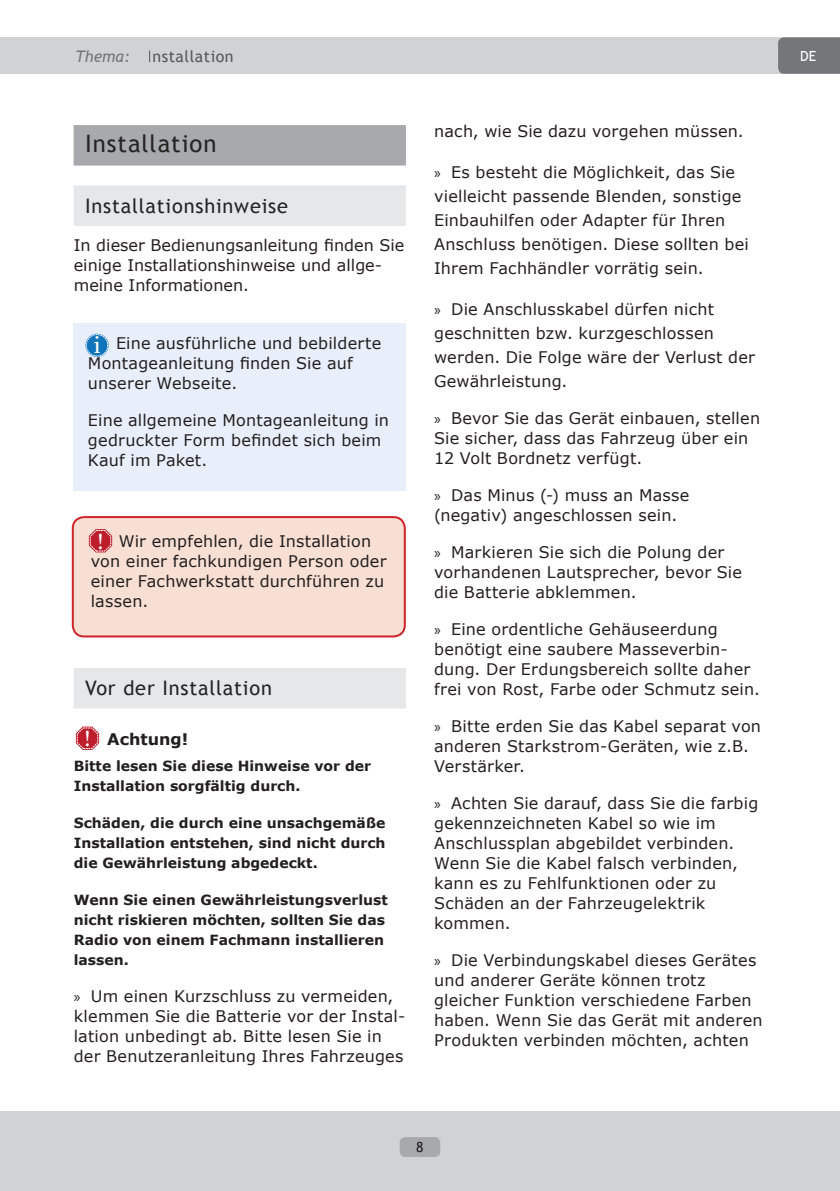
<style>
.page{position:relative;width:840px;height:1191px;background:#fff}
.page>*{position:absolute;margin:0;border:0;box-sizing:border-box;transform-origin:0 0}
.Haupt-Thema-Überschr{font:24px "Trebuchet MS";letter-spacing:.04em;color:#242424}
.t1{font:23.2px "Vani";color:#fff}
.t2{font:22px "Vani";color:#fff}
.Thema-Unterthema-Übe{font:20px "Trebuchet MS";letter-spacing:.04em;color:#242424}
.Text-Absatz{font:16px/20px "Verdana";letter-spacing:.01em;color:#231f20}
.t3{font:16px "Trebuchet MS";letter-spacing:.03em;color:#000}
.einfache_Überschrift{font:700 16px "Verdana";color:#231f20}
.Text-Absatz-2{font:700 14px/20px "Verdana";color:#231f20}
.t4{font:14px "Trebuchet MS";color:#fff}
.t5{font:14px "Trebuchet MS";color:#231f20}
.s1{font-style:italic;color:#757679}
.s2{font-family:"Myriad Pro"}
</style>
<div class="page">
<div style="left:0;top:1111px;width:839px;height:80px;background:#d1d2d4"></div>
<div style="left:399px;top:1137px;width:41px;height:20px;background:#a8a9ad;border-radius:6px"></div>
<div style="left:0;top:37px;width:839px;height:37px;background:#d1d2d4"></div>
<svg style="left:778px;top:37px;width:61px;height:37px;background:#77787b"></svg>
<div style="left:74px;top:125px;width:331px;height:40px;background:#a8a9ad"></div>
<div style="left:74px;top:185px;width:331px;height:40px;background:#eff0f2"></div>
<div style="left:74px;top:186px;width:331px;height:40px;background:#e6e7e9"></div>
<div style="left:74px;top:668px;width:331px;height:40px;background:#e6e7e9"></div>
<div style="left:74px;top:323px;width:331px;height:167px;background:#e9effa"></div>
<svg style="left:85px;top:334px;width:24px;height:23px"></svg>
<div style="left:86px;top:334px;width:22px;height:22px;border:1px dashed #fff;border-radius:50%"></div>
<svg style="left:76px;top:726px;width:23px;height:24px"></svg>
<div style="left:73px;top:517px;width:331px;height:119px;background:#f8dfd3;border-radius:11px"></div>
<div style="left:72px;top:516px;width:333px;height:121px;border:2px solid #d1232a;border-radius:11px"></div>
<svg style="left:89px;top:529px;width:23px;height:23px"></svg>
<p class="t3" style="left:75px;top:47px;width:159px"><span class="s1">Thema:</span> Installation</p>
<p class="t4" style="left:799px;top:48px;width:18px">DE</p>
<p class="Haupt-Thema-Überschr" style="left:85px;top:130px;width:133px">Installation</p>
<p class="Thema-Unterthema-Übe" style="left:85px;top:194px;width:204px">Installationshinweise</p>
<p class="Text-Absatz" style="left:74px;top:235px;width:332px">In dieser Bedienungsanleitung finden Sie einige Installationshinweise und allge&shy;meine Informationen.</p>
<p class="t1" style="left:94px;top:332px;width:8px">i</p>
<p class="Text-Absatz" style="left:88px;top:333px;width:294px;text-indent:28px">Eine ausführliche und bebilderte<br>Montageanleitung finden Sie auf unserer Webseite.</p>
<p class="Text-Absatz" style="left:88px;top:410px;width:302px">Eine allgemeine Montageanleitung in gedruckter Form befindet sich beim<br>Kauf im Paket.</p>
<p class="t2" style="left:97px;top:528px;width:9px">!</p>
<p class="Text-Absatz" style="left:91px;top:531px;width:297px;text-indent:28px">Wir empfehlen, die Installation von einer fachkundigen Person oder einer Fachwerkstatt durchführen zu lassen.</p>
<p class="Thema-Unterthema-Übe" style="left:85px;top:676px;width:188px">Vor der Installation</p>
<p class="einfache_Überschrift" style="left:107px;top:728px;width:82px">Achtung!</p>
<p class="Text-Absatz-2" style="left:74px;top:755px;width:298px">Bitte lesen Sie diese Hinweise vor der<br>Installation sorgfältig durch.</p>
<p class="Text-Absatz-2" style="left:74px;top:812px;width:313px;text-align:justify">Schäden, die durch eine unsachgemäße Installation entstehen, sind nicht durch die Gewährleistung abgedeckt.</p>
<p class="Text-Absatz-2" style="left:74px;top:889px;width:315px">Wenn Sie einen Gewährleistungsverlust nicht riskieren möchten, sollten Sie das<br>Radio von einem Fachmann installieren lassen.</p>
<p class="Text-Absatz" style="left:74px;top:986px;width:333px"><span class="s2">»</span> Um einen Kurzschluss zu vermeiden, klemmen Sie die Batterie vor der Instal&shy;lation unbedingt ab. Bitte lesen Sie in der Benutzeranleitung Ihres Fahrzeuges</p>
<p class="t2" style="left:84px;top:725px;width:9px">!</p>
<p class="Text-Absatz" style="left:434px;top:121px;width:311px">nach, wie Sie dazu vorgehen müssen.</p>
<p class="Text-Absatz" style="left:434px;top:160px;width:316px;line-height:24px"><span class="s2">»</span> Es besteht die Möglichkeit, das Sie vielleicht passende Blenden, sonstige Einbauhilfen oder Adapter für Ihren Anschluss benötigen. Diese sollten bei Ihrem Fachhändler vorrätig sein.</p>
<p class="Text-Absatz" style="left:434px;top:297px;width:322px;line-height:24px"><span class="s2">»</span> Die Anschlusskabel dürfen nicht geschnitten bzw. kurzgeschlossen werden. Die Folge wäre der Verlust der<br>Gewährleistung.</p>
<p class="Text-Absatz" style="left:434px;top:408px;width:327px"><span class="s2">»</span> Bevor Sie das Gerät einbauen, stellen<br>Sie sicher, dass das Fahrzeug über ein<br>12 Volt Bordnetz verfügt.</p>
<p class="Text-Absatz" style="left:434px;top:485px;width:257px"><span class="s2">»</span> Das Minus (-) muss an Masse (negativ) angeschlossen sein.</p>
<p class="Text-Absatz" style="left:434px;top:542px;width:309px"><span class="s2">»</span> Markieren Sie sich die Polung der vorhandenen Lautsprecher, bevor Sie die Batterie abklemmen.</p>
<p class="Text-Absatz" style="left:434px;top:619px;width:327px"><span class="s2">»</span> Eine ordentliche Gehäuseerdung benötigt eine saubere Masseverbin&shy;dung. Der Erdungsbereich sollte daher frei von Rost, Farbe oder Schmutz sein.</p>
<p class="Text-Absatz" style="left:434px;top:716px;width:328px"><span class="s2">»</span> Bitte erden Sie das Kabel separat von anderen Starkstrom-Geräten, wie z.B.<br>Verstärker.</p>
<p class="Text-Absatz" style="left:434px;top:793px;width:325px"><span class="s2">»</span> Achten Sie darauf, dass Sie die farbig gekennzeichneten Kabel so wie im<br>Anschlussplan abgebildet verbinden.<br>Wenn Sie die Kabel falsch verbinden, kann es zu Fehlfunktionen oder zu<br>Schäden an der Fahrzeugelektrik kommen.</p>
<p class="Text-Absatz" style="left:434px;top:950px;width:330px"><span class="s2">»</span> Die Verbindungskabel dieses Gerätes und anderer Geräte können trotz gleicher Funktion verschiedene Farben haben. Wenn Sie das Gerät mit anderen Produkten verbinden möchten, achten</p>
<p class="t5" style="left:416px;top:1139px;width:9px">8</p>
</div>
